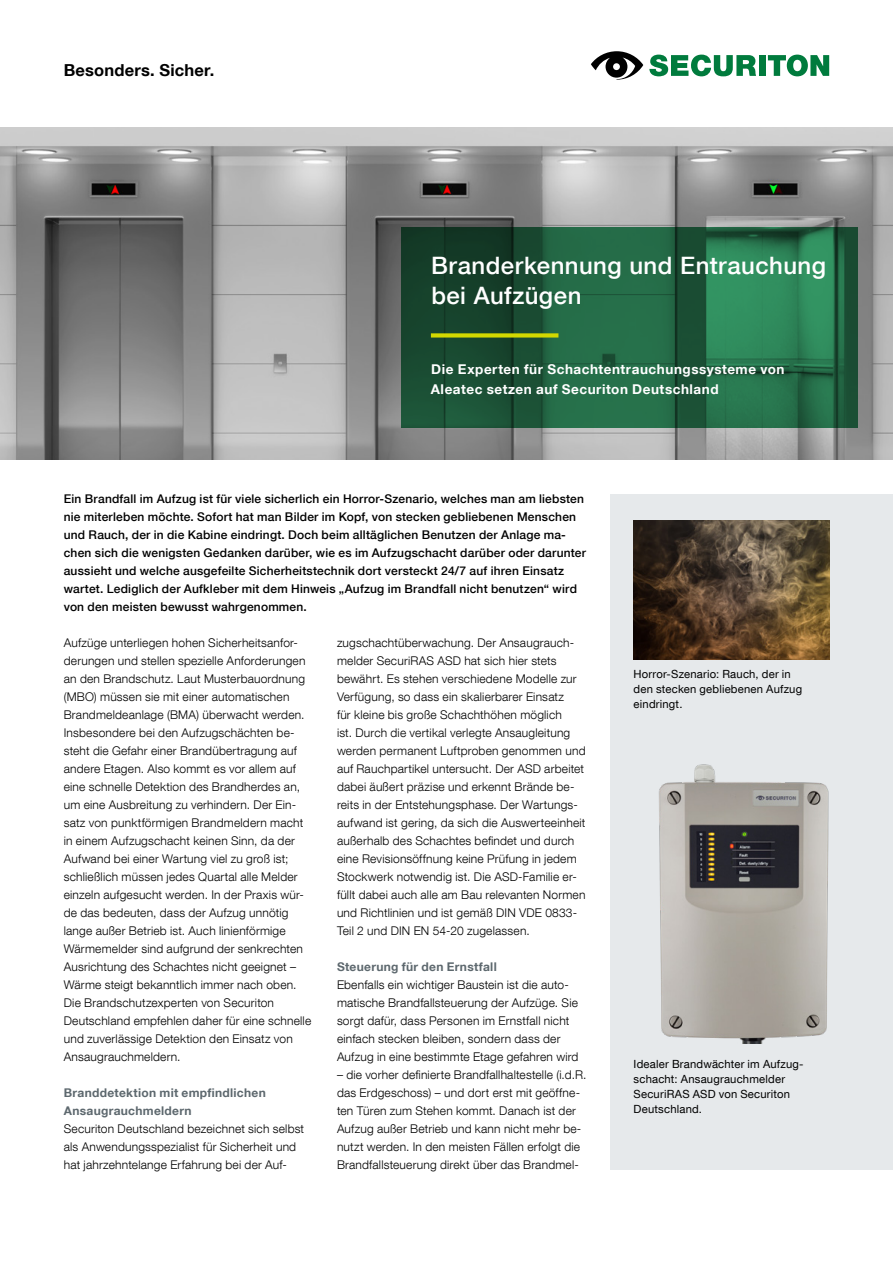
<style>
.page{position:relative;width:893px;height:1263px;background:#fff}
.page>*{position:absolute;margin:0;border:0;box-sizing:border-box;transform-origin:0 0}
.t1{font:500 24px/30px "Helvetica Neue LT Com";letter-spacing:.02em;color:#fff}
.t2{font:700 16.5px "Helvetica Neue LT Com";letter-spacing:.01em;color:#000}
.t3{font:700 13.5px/19.5px "Helvetica Neue LT Com";letter-spacing:.04em;color:#fff}
.t4{font:300 12px/18px "Helvetica Neue LT Com";letter-spacing:.015em;color:#000}
.t5{font:500 12px/18px "Helvetica Neue LT Com";letter-spacing:.015em;color:#000}
.t6{font:700 12px/18px "Helvetica Neue LT Com";letter-spacing:.025em;color:#5d686e}
.t7{font:11.25px/15px "Helvetica Neue LT Com";letter-spacing:.02em;color:#000}
</style>
<div class="page">
<div style="left:610px;top:494px;width:283px;height:675px;background:#e6e9eb"></div>
<img style="left:0;top:128px;width:893px;height:331px">
<svg style="left:591px;top:51px;width:52px;height:29px"></svg>
<svg style="left:649px;top:55px;width:107px;height:21px"></svg>
<div style="left:759px;top:55px;width:7px;height:21px;background:#007b3d"></div>
<svg style="left:768px;top:55px;width:61px;height:21px"></svg>
<svg style="left:401px;top:227px;width:457px;height:201px;background:#216141"></svg>
<div style="left:431px;top:333px;width:127px;height:5px;background:#d3d800"></div>
<img style="left:634px;top:521px;width:195px;height:139px">
<img style="left:659px;top:764px;width:170px;height:279px">
<h2 class="t2" style="left:64px;top:60px;width:152px">Besonders. Sicher.</h2>
<h1 class="t1" style="left:431px;top:251px;width:397px">Branderkennung und Entrauchung bei Aufzügen</h1>
<p class="t3" style="left:431px;top:359px;width:355px">Die Experten für Schachtentrauchungssysteme von<br>Aleatec setzen auf Securiton Deutschland</p>
<p class="t5" style="left:64px;top:490px;width:524px">Ein Brandfall im Aufzug ist für viele sicherlich ein Horror-Szenario, welches man am liebsten nie miterleben möchte. Sofort hat man Bilder im Kopf, von stecken gebliebenen Menschen und Rauch, der in die Kabine eindringt. Doch beim alltäglichen Benutzen der Anlage ma&shy;chen sich die wenigsten Gedanken darüber, wie es im Aufzugschacht darüber oder darunter aussieht und welche ausgefeilte Sicherheitstechnik dort versteckt 24/7 auf ihren Einsatz wartet. Lediglich der Aufkleber mit dem Hinweis „Aufzug im Brandfall nicht benutzen“ wird von den meisten bewusst wahrgenommen.</p>
<p class="t4" style="left:64px;top:634px;width:249px">Aufzüge unterliegen hohen Sicherheitsanfor&shy;derungen und stellen spezielle Anforderungen an den Brandschutz. Laut Musterbauordnung (MBO) müssen sie mit einer automatischen Brandmeldeanlage (BMA) überwacht werden.<br>Insbesondere bei den Aufzugschächten be&shy;steht die Gefahr einer Brandübertragung auf andere Etagen. Also kommt es vor allem auf eine schnelle Detektion des Brandherdes an, um eine Ausbreitung zu verhindern. Der Ein&shy;satz von punktförmigen Brandmeldern macht in einem Aufzugschacht keinen Sinn, da der Aufwand bei einer Wartung viel zu groß ist; schließlich müssen jedes Quartal alle Melder einzeln aufgesucht werden. In der Praxis wür&shy;de das bedeuten, dass der Aufzug unnötig lange außer Betrieb ist. Auch linienförmige Wärmemelder sind aufgrund der senkrechten Ausrichtung des Schachtes nicht geeignet – Wärme steigt bekanntlich immer nach oben.<br>Die Brandschutzexperten von Securiton Deutschland empfehlen daher für eine schnelle und zuverlässige Detektion den Einsatz von Ansaugrauchmeldern.</p>
<p class="t6" style="left:64px;top:1084px;width:204px">Branddetektion mit empfindlichen<br>Ansaugrauchmeldern</p>
<p class="t4" style="left:64px;top:1120px;width:242px">Securiton Deutschland bezeichnet sich selbst als Anwendungsspezialist für Sicherheit und hat jahrzehntelange Erfahrung bei der Auf-</p>
<p class="t4" style="left:337px;top:634px;width:250px">zugschachtüberwachung. Der Ansaugrauch&shy;melder SecuriRAS ASD hat sich hier stets bewährt. Es stehen verschiedene Modelle zur Verfügung, so dass ein skalierbarer Einsatz<br>für kleine bis große Schachthöhen möglich<br>ist. Durch die vertikal verlegte Ansaugleitung werden permanent Luftproben genommen und auf Rauchpartikel untersucht. Der ASD arbeitet dabei äußert präzise und erkennt Brände be&shy;reits in der Entstehungsphase. Der Wartungs&shy;aufwand ist gering, da sich die Auswerteeinheit außerhalb des Schachtes befindet und durch eine Revisionsöffnung keine Prüfung in jedem Stockwerk notwendig ist. Die ASD-Familie er&shy;füllt dabei auch alle am Bau relevanten Normen und Richtlinien und ist gemäß DIN VDE 0833- Teil 2 und DIN EN 54-20 zugelassen.</p>
<p class="t6" style="left:337px;top:958px;width:161px">Steuerung für den Ernstfall</p>
<p class="t4" style="left:337px;top:976px;width:243px">Ebenfalls ein wichtiger Baustein ist die auto&shy;matische Brandfallsteuerung der Aufzüge. Sie sorgt dafür, dass Personen im Ernstfall nicht einfach stecken bleiben, sondern dass der Aufzug in eine bestimmte Etage gefahren wird</p>
<p class="t4" style="left:337px;top:1066px;width:251px">– die vorher definierte Brandfallhaltestelle (i.d.R. das Erdgeschoss) – und dort erst mit geöffne&shy;ten Türen zum Stehen kommt. Danach ist der Aufzug außer Betrieb und kann nicht mehr be&shy;nutzt werden. In den meisten Fällen erfolgt die Brandfallsteuerung direkt über das Brandmel-</p>
<p class="t7" style="left:634px;top:666px;width:170px">Horror-Szenario: Rauch, der in den stecken gebliebenen Aufzug eindringt.</p>
<p class="t7" style="left:634px;top:1056px;width:171px">Idealer Brandwächter im Aufzug&shy;schacht: Ansaugrauchmelder<br>SecuriRAS ASD von Securiton<br>Deutschland.</p>
</div>
